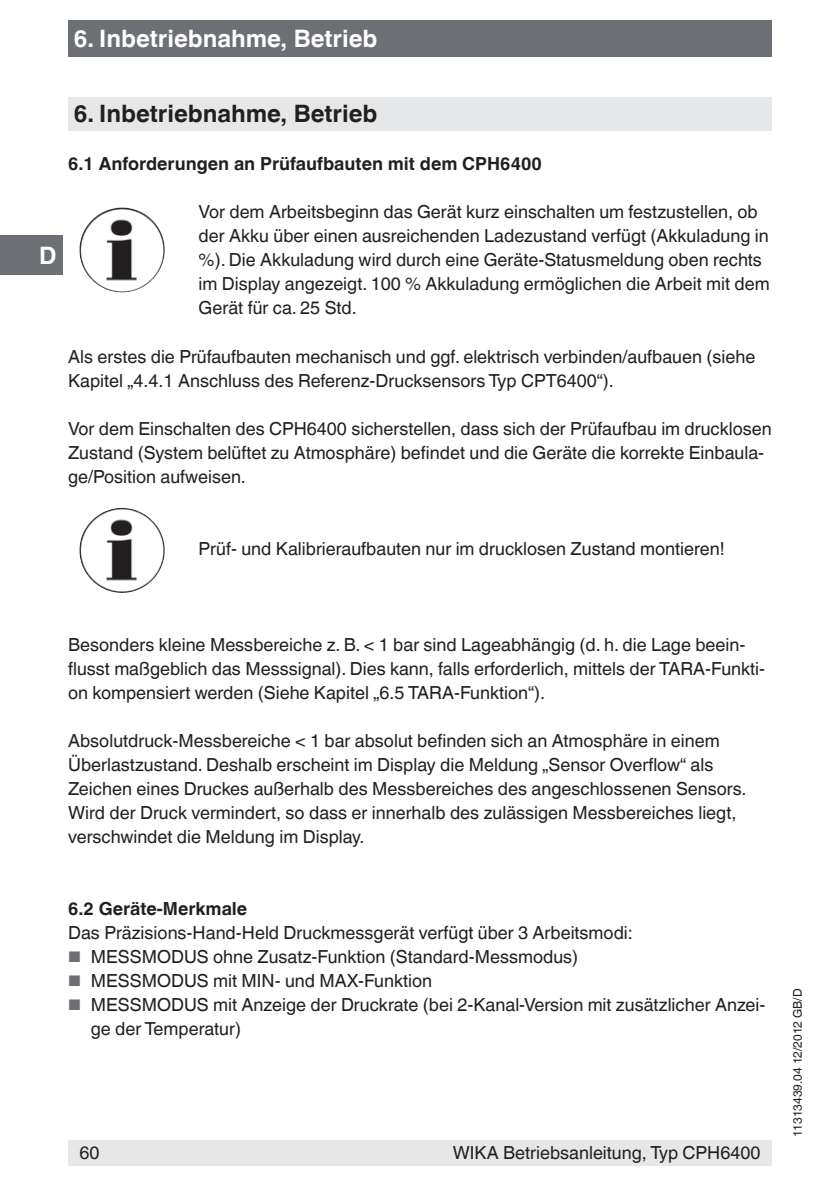
<style>
.page{position:relative;width:840px;height:1191px;background:#fff}
.page>*{position:absolute;margin:0;border:0;box-sizing:border-box;transform-origin:0 0}
.t1{font:700 24px "Helvetica World";color:#fff}
.t2{font:700 24px "Helvetica World";color:#231f20}
.t3{font:18px/24px "Helvetica World";color:#231f20}
.t4{font:700 18px "Helvetica World";color:#231f20}
.t5{font:12px "Helvetica World";color:#231f20}
.s1{font-size:15.4px;color:#6c6f74}
</style>
<div class="page">
<div style="left:68px;top:1140px;width:703px;height:25px;background:#e6e7e9"></div>
<div style="left:68px;top:20px;width:703px;height:37px;background:#6c6f74"></div>
<div style="left:0;top:236px;width:62px;height:39px;background:#6c6f74"></div>
<div style="left:68px;top:97px;width:703px;height:34px;background:#e5e7e9"></div>
<img style="left:79px;top:508px;width:79px;height:85px">
<img style="left:79px;top:207px;width:79px;height:85px">
<h1 class="t1" style="left:74px;top:25px;width:305px">6. Inbetriebnahme, Betrieb</h1>
<h1 class="t1" style="left:39px;top:242px;width:19px">D</h1>
<h1 class="t2" style="left:74px;top:100px;width:305px">6. Inbetriebnahme, Betrieb</h1>
<p class="t4" style="left:68px;top:154px;width:475px">6.1 Anforderungen an Prüfaufbauten mit dem CPH6400</p>
<p class="t3" style="left:198px;top:200px;width:572px">Vor dem Arbeitsbeginn das Gerät kurz einschalten um festzustellen, ob der Akku über einen ausreichenden Ladezustand verfügt (Akkuladung in %). Die Akkuladung wird durch eine Geräte-Statusmeldung oben rechts im Display angezeigt. 100 % Akkuladung ermöglichen die Arbeit mit dem Gerät für ca. 25 Std.</p>
<p class="t3" style="left:68px;top:344px;width:688px">Als erstes die Prüfaufbauten mechanisch und ggf. elektrisch verbinden/aufbauen (siehe<br>Kapitel „4.4.1 Anschluss des Referenz-Drucksensors Typ CPT6400“).</p>
<p class="t3" style="left:68px;top:416px;width:704px">Vor dem Einschalten des CPH6400 sicherstellen, dass sich der Prüfaufbau im drucklosen<br>Zustand (System belüftet zu Atmosphäre) befindet und die Geräte die korrekte Einbaula&shy;ge/Position aufweisen.</p>
<p class="t3" style="left:198px;top:536px;width:527px">Prüf- und Kalibrieraufbauten nur im drucklosen Zustand montieren!</p>
<p class="t3" style="left:68px;top:632px;width:698px">Besonders kleine Messbereiche z. B. &lt; 1 bar sind Lageabhängig (d. h. die Lage beein&shy;flusst maßgeblich das Messsignal). Dies kann, falls erforderlich, mittels der TARA-Funkti&shy;on kompensiert werden (Siehe Kapitel „6.5 TARA-Funktion“).</p>
<p class="t3" style="left:68px;top:728px;width:679px">Absolutdruck-Messbereiche &lt; 1 bar absolut befinden sich an Atmosphäre in einem Überlastzustand. Deshalb erscheint im Display die Meldung „Sensor Overflow“ als Zeichen eines Druckes außerhalb des Messbereiches des angeschlossenen Sensors.<br>Wird der Druck vermindert, so dass er innerhalb des zulässigen Messbereiches liegt, verschwindet die Meldung im Display.</p>
<p class="t4" style="left:68px;top:898px;width:180px">6.2 Geräte-Merkmale</p>
<p class="t3" style="left:68px;top:920px;width:566px">Das Präzisions-Hand-Held Druckmessgerät verfügt über 3 Arbeitsmodi:</p>
<p class="t3" style="left:68px;top:944px;width:511px"><span class="s1">■</span> MESSMODUS ohne Zusatz-Funktion (Standard-Messmodus)</p>
<p class="t3" style="left:68px;top:968px;width:365px"><span class="s1">■</span> MESSMODUS mit MIN- und MAX-Funktion</p>
<p class="t3" style="left:91px;top:992px;width:675px;text-indent:-23px"><span class="s1">■</span> MESSMODUS mit Anzeige der Druckrate (bei 2-Kanal-Version mit zusätzlicher Anzei&shy;ge der Temperatur)</p>
<p class="t3" style="left:79px;top:1141px;width:22px">60</p>
<p class="t3" style="left:452px;top:1141px;width:309px">WIKA Betriebsanleitung, Typ CPH6400</p>
<p class="t5" style="left:790px;top:1137px;width:150px;rotate:-90deg">11313439.04 12/2012 GB/D</p>
</div>
